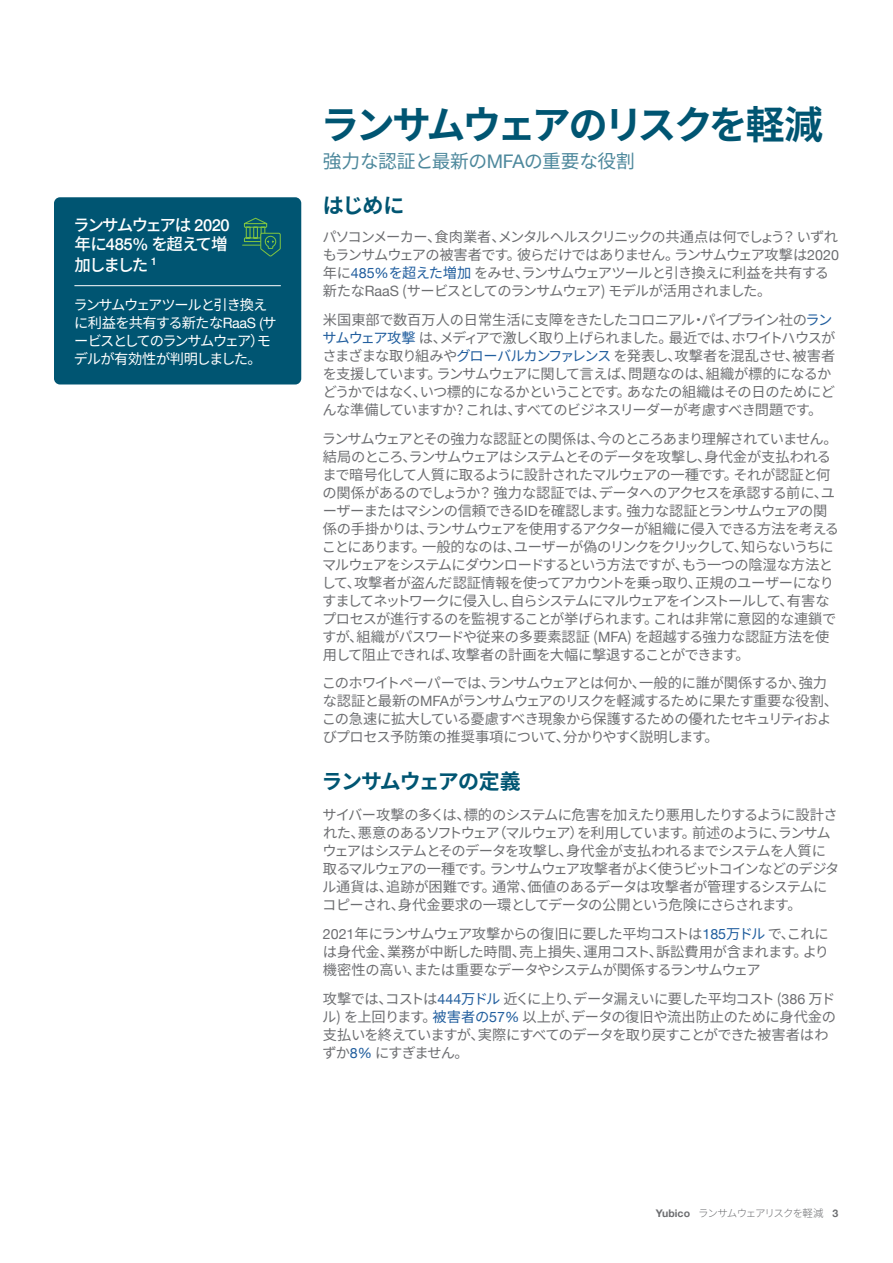
<style>
.page{position:relative;width:893px;height:1263px;background:#fff}
.page>*{position:absolute;margin:0;border:0;box-sizing:border-box;transform-origin:0 0}
.t1{font:700 39px "Noto Sans CJ Kjp";letter-spacing:-.09em;color:#005572}
.t2{font:700 21px "Noto Sans CJ Kjp";letter-spacing:-.05em;color:#005572}
.t3{font:18.75px "Noto Sans CJ Kjp";letter-spacing:-.01em;color:#4d889c}
.t4{font:500 16.5px/20.4px "Noto Sans CJ Kjp";letter-spacing:-.11em;color:#fff}
.t5{font:14.25px/18px "Noto Sans CJ Kjp";letter-spacing:-.055em;color:#6d6e71}
.t6{font:14.25px/18px "Noto Sans CJ Kjp";letter-spacing:-.085em;color:#fff}
.t7{font:300 10.5px "Noto Sans CJ Kjp";letter-spacing:-.08em;color:#6d6e71}
.s1{font-family:"Helvetica Neue"}
.s2{font-family:"Helvetica Neue";color:#215e9e}
.s3{color:#215e9e}
.s4{font-family:"Helvetica Neue";font-weight:700}
</style>
<div class="page">
<div style="left:54px;top:197px;width:247px;height:187px;background:#005572;border-radius:6px"></div>
<hr style="left:74px;top:285px;width:207px;height:1px;background:#fff">
<svg style="left:242px;top:217px;width:39px;height:40px"></svg>
<p class="t4" style="left:73px;top:215px;width:158px">ランサムウェアは <span class="s1">2020</span>年に<span class="s1">485%</span> を超えて増加しました <sup>1</sup></p>
<p class="t6" style="left:73px;top:296px;width:205px">ランサムウェアツールと引き換えに利益を共有する新たな<span class="s1">RaaS (</span>サービスとしてのランサムウェア）モデルが有効性が判明しました。</p>
<h1 class="t1" style="left:320px;top:103px;width:504px">ランサムウェアのリスクを軽減</h1>
<h3 class="t3" style="left:323px;top:151px;width:314px">強力な認証と最新の<span class="s1">MFA</span>の重要な役割</h3>
<h2 class="t2" style="left:323px;top:194px;width:83px">はじめに</h2>
<p class="t5" style="left:322px;top:228px;width:518px">パソコンメーカー、食肉業者、メンタルヘルスクリニックの共通点は何でしょう？ いずれもランサムウェアの被害者です。彼らだけではありません。ランサムウェア攻撃は<span class="s1">2020</span>年に<span class="s2">485%</span><span class="s3">を超えた増加</span> をみせ、ランサムウェアツールと引き換えに利益を共有する新たな<span class="s1">RaaS</span> (サービスとしてのランサムウェア) モデルが活用されました。</p>
<p class="t5" style="left:322px;top:311px;width:515px">米国東部で数百万人の日常生活に支障をきたしたコロニアル・パイプライン社の<span class="s3">ランサムウェア攻撃</span> は、メディアで激しく取り上げられました。最近では、ホワイトハウスがさまざまな取り組みや<span class="s3">グローバルカンファレンス</span> を発表し、攻撃者を混乱させ、被害者を支援しています。ランサムウェアに関して言えば、問題なのは、組織が標的になるかどうかではなく、いつ標的になるかということです。あなたの組織はその日のためにどんな準備していますか? これは、すべてのビジネスリーダーが考慮すべき問題です。</p>
<p class="t5" style="left:322px;top:430px;width:519px">ランサムウェアとその強力な認証との関係は、今のところあまり理解されていません。結局のところ、ランサムウェアはシステムとそのデータを攻撃し、身代金が支払われるまで暗号化して人質に取るように設計されたマルウェアの一種です。それが認証と何の関係があるのでしょうか？ 強力な認証では、データへのアクセスを承認する前に、ユーザーまたはマシンの信頼できる<span class="s1">ID</span>を確認します。強力な認証とランサムウェアの関係の手掛かりは、ランサムウェアを使用するアクターが組織に侵入できる方法を考えることにあります。一般的なのは、ユーザーが偽のリンクをクリックして、知らないうちにマルウェアをシステムにダウンロードするという方法ですが、もう一つの陰湿な方法として、攻撃者が盗んだ認証情報を使ってアカウントを乗っ取り、正規のユーザーになりすましてネットワークに侵入し、自らシステムにマルウェアをインストールして、有害なプロセスが進行するのを監視することが挙げられます。これは非常に意図的な連鎖ですが、組織がパスワードや従来の多要素認証 (<span class="s1">MFA</span>) を超越する強力な認証方法を使用して阻止できれば、攻撃者の計画を大幅に撃退することができます。</p>
<p class="t5" style="left:322px;top:674px;width:518px">このホワイトペーパーでは、ランサムウェアとは何か、一般的に誰が関係するか、強力な認証と最新の<span class="s1">MFA</span>がランサムウェアのリスクを軽減するために果たす重要な役割、この急速に拡大している憂慮すべき現象から保護するための優れたセキュリティおよびプロセス予防策の推奨事項について、分かりやすく説明します。</p>
<h2 class="t2" style="left:322px;top:769px;width:201px">ランサムウェアの定義</h2>
<p class="t5" style="left:322px;top:806px;width:519px">サイバー攻撃の多くは、標的のシステムに危害を加えたり悪用したりするように設計された、悪意のあるソフトウェア（マルウェア）を利用しています。前述のように、ランサムウェアはシステムとそのデータを攻撃し、身代金が支払われるまでシステムを人質に取るマルウェアの一種です。ランサムウェア攻撃者がよく使うビットコインなどのデジタル通貨は、追跡が困難です。通常、価値のあるデータは攻撃者が管理するシステムにコピーされ、身代金要求の一環としてデータの公開という危険にさらされます。</p>
<p class="t5" style="left:323px;top:925px;width:508px;text-align:justify"><span class="s1">2021</span>年にランサムウェア攻撃からの復旧に要した平均コストは<span class="s2">185</span><span class="s3">万ドル</span> で、これには身代金、業務が中断した時間、売上損失、運用コスト、訴訟費用が含まれます。より機密性の高い、または重要なデータやシステムが関係するランサムウェア</p>
<p class="t5" style="left:322px;top:990px;width:515px">攻撃では、コストは<span class="s2">444</span><span class="s3">万ドル</span> 近くに上り、データ漏えいに要した平均コスト (<span class="s1">386</span> 万ドル) を上回ります。<span class="s3">被害者の</span><span class="s2">57%</span> 以上が、データの復旧や流出防止のために身代金の支払いを終えていますが、実際にすべてのデータを取り戻すことができた被害者はわずか<span class="s2">8%</span> にすぎません。</p>
<p class="t7" style="left:656px;top:1208px;width:184px"><span class="s4">Yubico</span> ランサムウェアリスクを軽減 <span class="s4">3</span></p>
</div>
